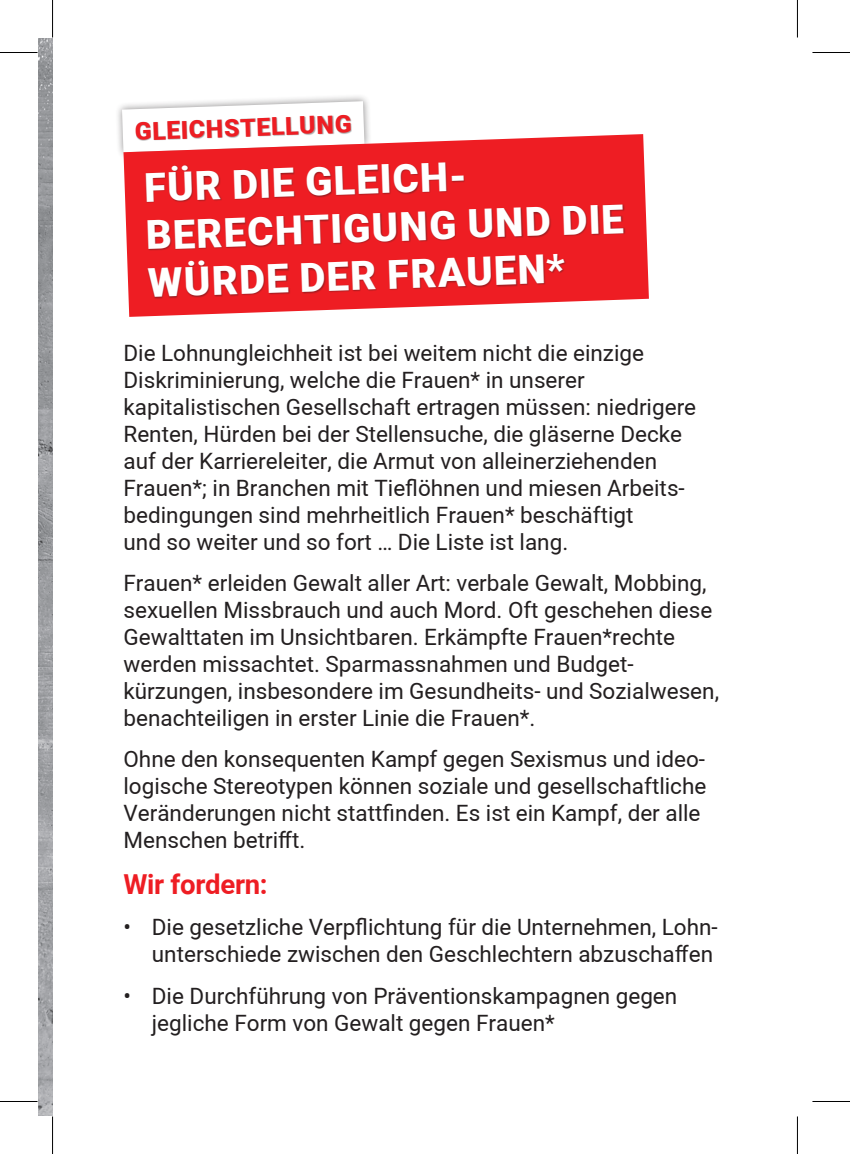
<style>
.page{position:relative;width:850px;height:1154px;background:#fff}
.page>*{position:absolute;margin:0;border:0;box-sizing:border-box;transform-origin:0 0}
.t1{font:900 40px/48px "Araboto";color:#fff}
.t2{font:700 27.5px "Araboto";letter-spacing:-.01em;color:#ee1d23}
.t3{font:900 24.75px "Araboto";color:#ee1d23}
.t4{font:22.5px/27px "Araboto";color:#231f20}
</style>
<div class="page">
<img style="left:38px;top:38px;width:14px;height:1077px">
<div style="left:114px;top:93px;width:258px;height:67px;background:#231f20;opacity:.5"></div>
<svg style="left:122px;top:101px;width:242px;height:51px"></svg>
<div style="left:135px;top:115px;width:216px;height:26px;background:#231f20;opacity:.4"></div>
<svg style="left:123px;top:134px;width:525px;height:183px;fill:#ee1d23"></svg>
<div style="left:145px;top:162px;width:480px;height:137px;background:#231f20;opacity:.4"></div>
<hr style="left:0;top:52px;width:38px;height:1px;background:#000">
<hr style="left:812px;top:52px;width:37px;height:1px;background:#000">
<hr style="left:0;top:1101px;width:38px;height:1px;background:#000">
<hr style="left:812px;top:1101px;width:37px;height:1px;background:#000">
<hr style="left:52px;top:0;width:1px;height:38px;background:#000">
<hr style="left:52px;top:1116px;width:1px;height:38px;background:#000">
<hr style="left:796px;top:0;width:1px;height:38px;background:#000">
<hr style="left:796px;top:1116px;width:1px;height:38px;background:#000">
<p class="t3" style="left:134px;top:114px;width:218px;rotate:-2deg">GLEICHSTELLUNG</p>
<h1 class="t1" style="left:143px;top:166px;width:479px;rotate:-2deg">FÜR DIE GLEICH-<br>BERECHTIGUNG UND DIE<br>WÜRDE DER FRAUEN*</h1>
<p class="t4" style="left:123px;top:340px;width:574px">Die Lohnungleichheit ist bei weitem nicht die einzige Diskriminierung, welche die Frauen* in unserer kapitalistischen Gesellschaft ertragen müssen: niedrigere Renten, Hürden bei der Stellensuche, die gläserne Decke auf der Karriereleiter, die Armut von alleinerziehenden Frauen*; in Branchen mit Tieflöhnen und miesen Arbeits&shy;bedingungen sind mehrheitlich Frauen* beschäftigt<br>und so weiter und so fort … Die Liste ist lang.</p>
<p class="t4" style="left:123px;top:570px;width:596px">Frauen* erleiden Gewalt aller Art: verbale Gewalt, Mobbing, sexuellen Missbrauch und auch Mord. Oft geschehen diese Gewalttaten im Unsichtbaren. Erkämpfte Frauen*rechte werden missachtet. Sparmassnahmen und Budget&shy;kürzungen, insbesondere im Gesundheits- und Sozialwesen, benachteiligen in erster Linie die Frauen*.</p>
<p class="t4" style="left:123px;top:746px;width:584px">Ohne den konsequenten Kampf gegen Sexismus und ideo&shy;logische Stereotypen können soziale und gesellschaftliche Veränderungen nicht stattfinden. Es ist ein Kampf, der alle Menschen betrifft.</p>
<p class="t2" style="left:123px;top:865px;width:146px">Wir fordern:</p>
<p class="t4" style="left:123px;top:914px;width:595px;text-align:right">• Die gesetzliche Verpflichtung für die Unternehmen, Lohn&shy;unterschiede zwischen den Geschlechtern abzuschaffen</p>
<p class="t4" style="left:152px;top:983px;width:526px;text-indent:-28px">• Die Durchführung von Präventionskampagnen gegen jegliche Form von Gewalt gegen Frauen*</p>
</div>
